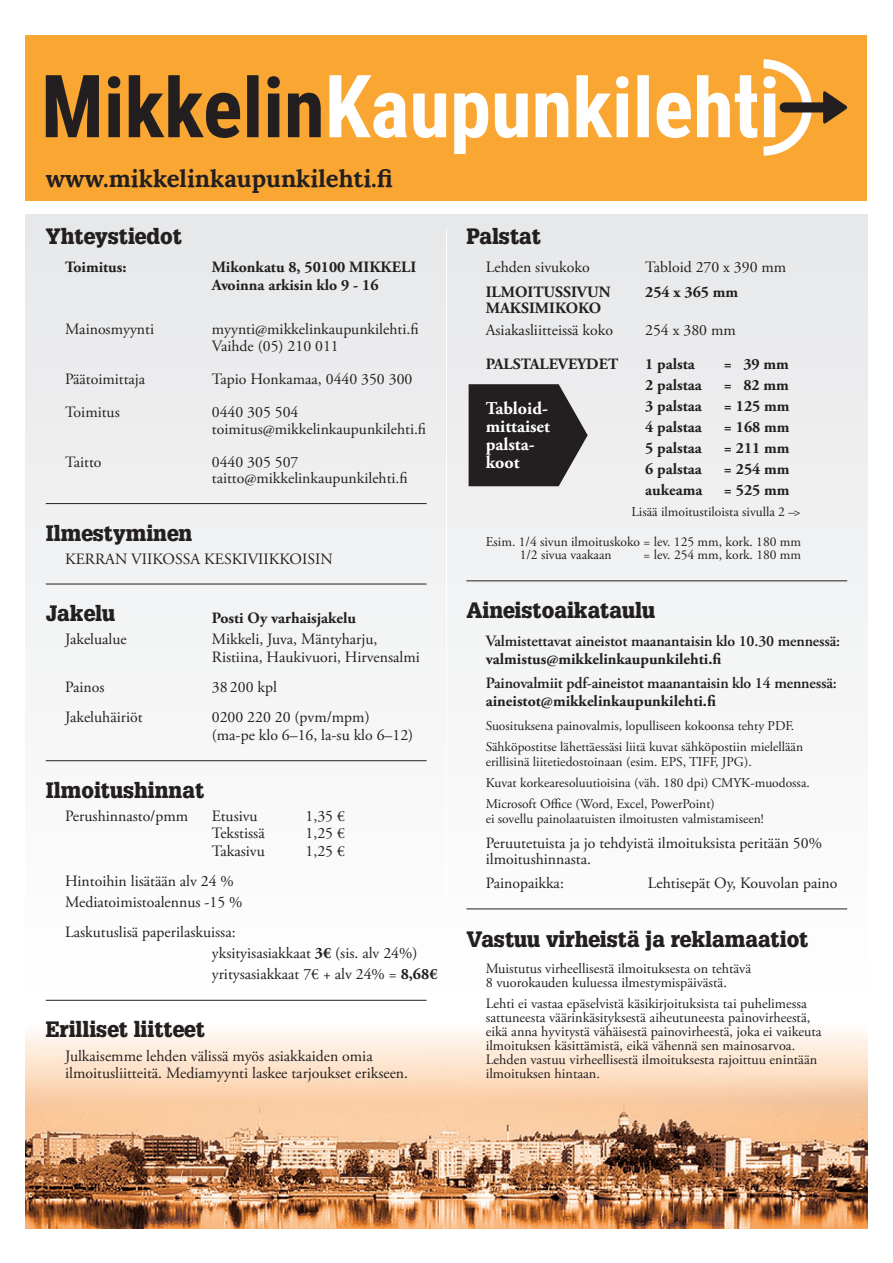
<style>
.page{position:relative;width:893px;height:1263px;background:#fff}
.page>*{position:absolute;margin:0;border:0;box-sizing:border-box;transform-origin:0 0}
.t1{font:700 24px "Lora";color:#231f20}
.t2{font:900 21.75px "Glypha LT Std";color:#231f20;scale:.95 1}
.t3{font:700 18px "Adobe Garamond Pro";color:#fff}
.t4{font:15.75px/15.8px "Adobe Garamond Pro";color:#231f20}
.t5{font:700 15.75px "Adobe Garamond Pro";color:#231f20}
.t6{font:600 15.75px "Adobe Garamond Pro";letter-spacing:-.01em;color:#231f20}
.t7{font:14.25px "Adobe Garamond Pro";color:#231f20}
.t8{font:13.5px "Adobe Garamond Pro";color:#231f20}
.s1{font-weight:700}
</style>
<div class="page">
<div style="left:26px;top:35px;width:841px;height:166px;background:#faa633"></div>
<img style="left:26px;top:1033px;width:841px;height:195px">
<div style="left:26px;top:214px;width:841px;height:794px;background:#f2f3f4"></div>
<hr style="left:46px;top:584px;width:381px;height:1px;background:#231f20">
<hr style="left:46px;top:760px;width:381px;height:1px;background:#231f20">
<hr style="left:466px;top:580px;width:381px;height:1px;background:#231f20">
<hr style="left:466px;top:908px;width:381px;height:1px;background:#231f20">
<svg style="left:469px;top:384px;width:119px;height:102px;background:#3c393a"></svg>
<hr style="left:446px;top:229px;width:1px;height:783px;background:#fff">
<hr style="left:46px;top:503px;width:381px;height:1px;background:#231f20">
<hr style="left:46px;top:1000px;width:381px;height:1px;background:#231f20">
<svg style="left:46px;top:75px;width:275px;height:63px"></svg>
<svg style="left:329px;top:59px;width:487px;height:97px"></svg>
<svg style="left:823px;top:91px;width:25px;height:33px"></svg>
<div style="left:785px;top:102px;width:44px;height:10px;background:#231f20"></div>
<p class="t1" style="left:46px;top:158px;width:349px">www.mikkelinkaupunkilehti.fi</p>
<p class="t2" style="left:46px;top:223px;width:145px">Yhteystiedot</p>
<p class="t5" style="left:65px;top:258px;width:63px">Toimitus:</p>
<p class="t5" style="left:212px;top:258px;width:206px">Mikonkatu 8, 50100 MIKKELI</p>
<p class="t5" style="left:212px;top:276px;width:168px">Avoinna arkisin klo 9 - 16</p>
<p class="t4" style="left:65px;top:322px;width:90px">Mainosmyynti</p>
<p class="t4" style="left:212px;top:322px;width:208px">myynti@mikkelinkaupunkilehti.fi</p>
<p class="t4" style="left:212px;top:339px;width:128px">Vaihde (05) 210 011</p>
<p class="t4" style="left:65px;top:372px;width:82px">Päätoimittaja</p>
<p class="t4" style="left:212px;top:372px;width:202px">Tapio Honkamaa, 0440 350 300</p>
<p class="t4" style="left:65px;top:405px;width:56px">Toimitus</p>
<p class="t4" style="left:212px;top:405px;width:88px">0440 305 504</p>
<p class="t4" style="left:212px;top:421px;width:216px">toimitus@mikkelinkaupunkilehti.fi</p>
<p class="t4" style="left:65px;top:454px;width:38px">Taitto</p>
<p class="t4" style="left:212px;top:454px;width:88px">0440 305 507</p>
<p class="t4" style="left:212px;top:471px;width:197px">taitto@mikkelinkaupunkilehti.fi</p>
<p class="t2" style="left:46px;top:520px;width:156px">Ilmestyminen</p>
<p class="t4" style="left:65px;top:551px;width:269px">KERRAN VIIKOSSA KESKIVIIKKOISIN</p>
<p class="t2" style="left:46px;top:600px;width:74px">Jakelu</p>
<p class="t5" style="left:212px;top:609px;width:146px">Posti Oy varhaisjakelu</p>
<p class="t4" style="left:65px;top:632px;width:63px">Jakelualue</p>
<p class="t4" style="left:212px;top:632px;width:167px">Mikkeli, Juva, Mäntyharju,</p>
<p class="t4" style="left:212px;top:649px;width:210px">Ristiina, Haukivuori, Hirvensalmi</p>
<p class="t4" style="left:65px;top:679px;width:41px">Painos</p>
<p class="t4" style="left:212px;top:679px;width:67px">38 200 kpl</p>
<p class="t4" style="left:65px;top:709px;width:79px">Jakeluhäiriöt</p>
<p class="t4" style="left:212px;top:709px;width:159px">0200 220 20 (pvm/mpm)</p>
<p class="t4" style="left:212px;top:727px;width:203px">(ma-pe klo 6–16, la-su klo 6–12)</p>
<p class="t2" style="left:46px;top:777px;width:168px">Ilmoitushinnat</p>
<p class="t4" style="left:65px;top:809px;width:125px">Perushinnasto/pmm</p>
<p class="t4" style="left:212px;top:809px;width:47px">Etusivu</p>
<p class="t4" style="left:306px;top:809px;width:41px">1,35 €</p>
<p class="t4" style="left:212px;top:826px;width:54px">Tekstissä</p>
<p class="t4" style="left:306px;top:826px;width:41px">1,25 €</p>
<p class="t4" style="left:212px;top:843px;width:54px">Takasivu</p>
<p class="t4" style="left:306px;top:843px;width:41px">1,25 €</p>
<p class="t4" style="left:65px;top:873px;width:170px">Hintoihin lisätään alv 24 %</p>
<p class="t4" style="left:65px;top:894px;width:179px">Mediatoimistoalennus -15 %</p>
<p class="t4" style="left:65px;top:924px;width:172px">Laskutuslisä paperilaskuissa:</p>
<p class="t4" style="left:212px;top:945px;width:207px">yksityisasiakkaat <span class="s1">3€</span> (sis. alv 24%)</p>
<p class="t4" style="left:212px;top:966px;width:227px">yritysasiakkaat 7€ + alv 24% = <span class="s1">8,68€</span></p>
<p class="t2" style="left:46px;top:1016px;width:169px">Erilliset liitteet</p>
<p class="t4" style="left:65px;top:1048px;width:309px">Julkaisemme lehden välissä myös asiakkaiden omia</p>
<p class="t4" style="left:65px;top:1066px;width:345px">ilmoitusliitteitä. Mediamyynti laskee tarjoukset erikseen.</p>
<p class="t2" style="left:466px;top:223px;width:80px">Palstat</p>
<p class="t4" style="left:486px;top:260px;width:106px">Lehden sivukoko</p>
<p class="t4" style="left:645px;top:260px;width:143px">Tabloid 270 x 390 mm</p>
<p class="t5" style="left:486px;top:283px;width:126px">ILMOITUSSIVUN</p>
<p class="t5" style="left:645px;top:283px;width:95px">254 x 365 mm</p>
<p class="t5" style="left:486px;top:299px;width:117px">MAKSIMIKOKO</p>
<p class="t4" style="left:486px;top:323px;width:129px">Asiakasliitteissä koko</p>
<p class="t4" style="left:645px;top:323px;width:92px">254 x 380 mm</p>
<p class="t5" style="left:486px;top:354px;width:134px">PALSTALEVEYDET</p>
<p class="t5" style="left:645px;top:354px;width:51px">1 palsta</p>
<p class="t5" style="left:724px;top:354px;width:67px">= 39 mm</p>
<p class="t5" style="left:645px;top:375px;width:58px">2 palstaa</p>
<p class="t5" style="left:724px;top:375px;width:67px">= 82 mm</p>
<p class="t5" style="left:645px;top:396px;width:58px">3 palstaa</p>
<p class="t5" style="left:724px;top:396px;width:67px">= 125 mm</p>
<p class="t5" style="left:645px;top:417px;width:58px">4 palstaa</p>
<p class="t5" style="left:724px;top:417px;width:67px">= 168 mm</p>
<p class="t5" style="left:645px;top:438px;width:58px">5 palstaa</p>
<p class="t5" style="left:724px;top:438px;width:67px">= 211 mm</p>
<p class="t5" style="left:645px;top:459px;width:58px">6 palstaa</p>
<p class="t5" style="left:724px;top:459px;width:67px">= 254 mm</p>
<p class="t5" style="left:645px;top:480px;width:59px">aukeama</p>
<p class="t5" style="left:724px;top:480px;width:67px">= 525 mm</p>
<p class="t8" style="left:631px;top:504px;width:171px">Lisää ilmoitustiloista sivulla 2 –&gt;</p>
<p class="t8" style="left:486px;top:533px;width:317px">Esim. 1/4 sivun ilmoituskoko = lev. 125 mm, kork. 180 mm</p>
<p class="t8" style="left:520px;top:547px;width:93px">1/2 sivua vaakaan</p>
<p class="t8" style="left:644px;top:547px;width:159px">= lev. 254 mm, kork. 180 mm</p>
<p class="t3" style="left:486px;top:398px;width:64px">Tabloid-</p>
<p class="t3" style="left:486px;top:416px;width:66px">mittaiset</p>
<p class="t3" style="left:486px;top:434px;width:50px">palsta-</p>
<p class="t3" style="left:486px;top:452px;width:35px">koot</p>
<p class="t2" style="left:466px;top:597px;width:200px">Aineistoaikataulu</p>
<p class="t6" style="left:486px;top:632px;width:356px">Valmistettavat aineistot maanantaisin klo 10.30 mennessä:</p>
<p class="t5" style="left:486px;top:649px;width:237px">valmistus@mikkelinkaupunkilehti.fi</p>
<p class="t6" style="left:486px;top:674px;width:353px">Painovalmiit pdf-aineistot maanantaisin klo 14 mennessä:</p>
<p class="t5" style="left:486px;top:692px;width:232px">aineistot@mikkelinkaupunkilehti.fi</p>
<p class="t8" style="left:486px;top:718px;width:310px">Suosituksena painovalmis, lopulliseen kokoonsa tehty PDF.</p>
<p class="t8" style="left:486px;top:739px;width:319px">Sähköpostitse lähettäessäsi liitä kuvat sähköpostiin mielellään</p>
<p class="t8" style="left:486px;top:754px;width:267px">erillisinä liitetiedostoinaan (esim. EPS, TIFF, JPG).</p>
<p class="t8" style="left:486px;top:775px;width:326px">Kuvat korkearesoluutioisina (väh. 180 dpi) CMYK-muodossa.</p>
<p class="t8" style="left:486px;top:796px;width:231px">Microsoft Office (Word, Excel, PowerPoint)</p>
<p class="t8" style="left:486px;top:811px;width:280px">ei sovellu painolaatuisten ilmoitusten valmistamiseen!</p>
<p class="t4" style="left:486px;top:835px;width:338px">Peruutetuista ja jo tehdyistä ilmoituksista peritään 50% ilmoitushinnasta.</p>
<p class="t4" style="left:486px;top:876px;width:80px">Painopaikka:</p>
<p class="t4" style="left:648px;top:876px;width:191px">Lehtisepät Oy, Kouvolan paino</p>
<p class="t2" style="left:466px;top:926px;width:362px">Vastuu virheistä ja reklamaatiot</p>
<p class="t7" style="left:486px;top:960px;width:267px">Muistutus virheellisestä ilmoituksesta on tehtävä</p>
<p class="t7" style="left:486px;top:974px;width:243px">8 vuorokauden kuluessa ilmestymispäivästä.</p>
<p class="t7" style="left:486px;top:995px;width:323px">Lehti ei vastaa epäselvistä käsikirjoituksista tai puhelimessa</p>
<p class="t7" style="left:486px;top:1009px;width:326px">sattuneesta väärinkäsityksestä aiheutuneesta painovirheestä,</p>
<p class="t7" style="left:486px;top:1023px;width:337px">eikä anna hyvitystä vähäisestä painovirheestä, joka ei vaikeuta</p>
<p class="t7" style="left:486px;top:1037px;width:311px">ilmoituksen käsittämistä, eikä vähennä sen mainosarvoa.</p>
<p class="t7" style="left:486px;top:1050px;width:333px">Lehden vastuu virheellisestä ilmoituksesta rajoittuu enintään</p>
<p class="t7" style="left:486px;top:1064px;width:116px">ilmoituksen hintaan.</p>
</div>
